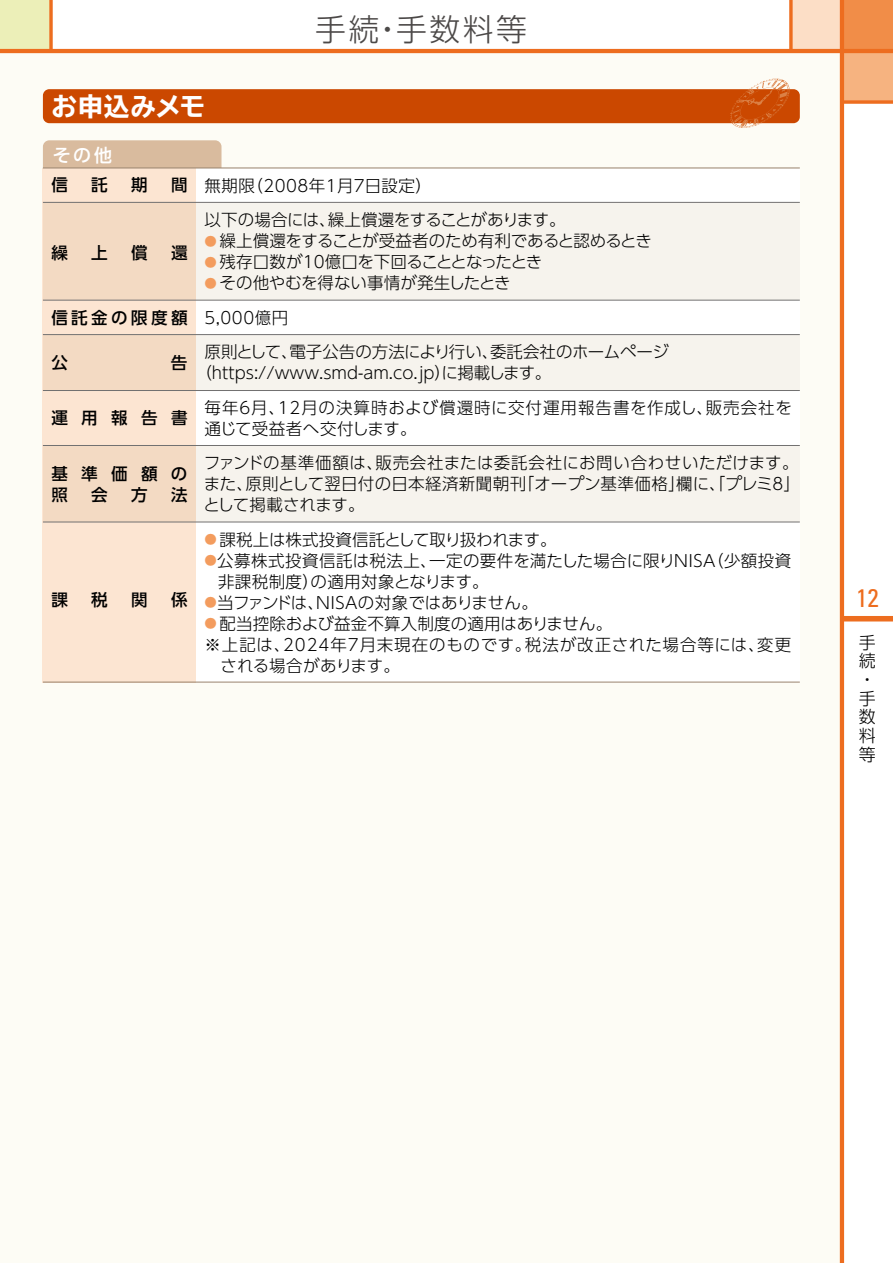
<style>
.page{position:relative;width:893px;height:1263px;background:#fff}
.page>*{position:absolute;margin:0;border:0;box-sizing:border-box;transform-origin:0 0}
.t1{font:300 30.9px "UD Shin Go Pro";letter-spacing:.08em;color:#4c4948}
.t2{font:700 expanded 25.5px "TBUD Go Std";letter-spacing:.025em;color:#fff}
.t3{font:condensed 25.5px "Univers";color:#ed6d1f}
.t4{font:500 18px "UD Shin Go Pro";color:#fff}
.t5{font:300 16.95px/18.8px "UD Shin Go Pro";color:#000}
.t6{font:300 16.5px/34.5px "UD Shin Go Pro";letter-spacing:.01em;color:#000}
.t7{font:300 16.5px/34.5px "UD Shin Go Pro";letter-spacing:.035em;color:#000}
.t8{font:300 16.5px/34.5px "UD Shin Go Pro";letter-spacing:.03em;color:#000}
.t9{font:300 16.5px "UD Shin Go Pro";letter-spacing:.06em;color:#000}
.t10{font:300 16.5px "UD Shin Go Pro";letter-spacing:-.02em;color:#000}
.t11{font:500 16.5px/21px "UD Shin Go Pro";letter-spacing:.81em;color:#000}
.t12{font:300 16.5px "UD Shin Go Pro";letter-spacing:-.015em;color:#000}
.t13{font:300 16.5px "UD Shin Go Pro";letter-spacing:-.01em;color:#000}
.t14{font:500 16.5px "UD Shin Go Pro";letter-spacing:.205em;color:#000}
.s1{font-size:12.3px;color:#f39c5e}
</style>
<div class="page">
<div style="left:0;top:0;width:51px;height:51px;background:#ecefb8"></div>
<div style="left:842px;top:0;width:51px;height:51px;background:#f18d48"></div>
<div style="left:842px;top:51px;width:51px;height:51px;background:#f6b380"></div>
<div style="left:791px;top:0;width:51px;height:51px;background:#fcdec6"></div>
<svg style="left:49px;top:0;width:4px;height:49px"></svg>
<div style="left:0;top:51px;width:842px;height:1212px;background:#fdfcf5"></div>
<div style="left:842px;top:616px;width:51px;height:5px;background:#ed6d1f"></div>
<hr style="left:840px;top:0;width:4px;height:1263px;background:#ed6d1f">
<hr style="left:0;top:49px;width:893px;height:4px;background:#ed6d1f">
<svg style="left:844px;top:100px;width:49px;height:4px"></svg>
<svg style="left:789px;top:0;width:4px;height:49px"></svg>
<div style="left:43px;top:140px;width:178px;height:34px;background:#d9bb9e;border-radius:6px"></div>
<div style="left:196px;top:168px;width:604px;height:514px;background:#fff"></div>
<div style="left:43px;top:168px;width:153px;height:514px;background:#fce5d2"></div>
<svg style="left:43px;top:203px;width:757px;height:97px;fill:#f6f3ed"></svg>
<svg style="left:43px;top:335px;width:757px;height:55px;fill:#f6f3ed"></svg>
<svg style="left:43px;top:446px;width:757px;height:76px;fill:#f6f3ed"></svg>
<hr style="left:43px;top:167px;width:757px;height:1px;background:#9d8771">
<hr style="left:43px;top:202px;width:757px;height:1px;background:#727171">
<hr style="left:43px;top:300px;width:757px;height:1px;background:#727171">
<hr style="left:43px;top:334px;width:757px;height:1px;background:#727171">
<hr style="left:43px;top:390px;width:757px;height:1px;background:#727171">
<hr style="left:43px;top:445px;width:757px;height:1px;background:#727171">
<hr style="left:43px;top:522px;width:757px;height:1px;background:#727171">
<hr style="left:43px;top:681px;width:757px;height:2px;background:#9d8771">
<svg style="left:43px;top:78px;width:757px;height:50px"></svg>
<h2 class="t2" style="left:51px;top:92px;width:155px">お申込みメモ</h2>
<h1 class="t1" style="left:315px;top:4px;width:213px">手続・手数料等</h1>
<p class="t4" style="left:53px;top:140px;width:61px">その他</p>
<p class="t11" style="left:51px;top:174px;width:18px">信</p>
<p class="t11" style="left:91px;top:174px;width:18px">託</p>
<p class="t11" style="left:131px;top:174px;width:18px">期</p>
<p class="t11" style="left:171px;top:174px;width:18px">間</p>
<p class="t11" style="left:51px;top:242px;width:18px">繰</p>
<p class="t11" style="left:91px;top:242px;width:18px">上</p>
<p class="t11" style="left:131px;top:242px;width:18px">償</p>
<p class="t11" style="left:171px;top:242px;width:18px">還</p>
<p class="t14" style="left:51px;top:304px;width:138px">信託金の限度額</p>
<p class="t11" style="left:51px;top:351px;width:18px">公</p>
<p class="t11" style="left:171px;top:351px;width:18px">告</p>
<p class="t11" style="left:51px;top:407px;width:138px">運用報告書</p>
<p class="t11" style="left:51px;top:462px;width:138px">基準価額の照</p>
<p class="t11" style="left:91px;top:483px;width:18px">会</p>
<p class="t11" style="left:131px;top:483px;width:18px">方</p>
<p class="t11" style="left:171px;top:483px;width:18px">法</p>
<p class="t11" style="left:51px;top:588px;width:18px">課</p>
<p class="t11" style="left:91px;top:588px;width:18px">税</p>
<p class="t11" style="left:131px;top:588px;width:18px">関</p>
<p class="t11" style="left:171px;top:588px;width:18px">係</p>
<p class="t6" style="left:204px;top:167px;width:363px">無期限（2008年1月7日設定）<br>以下の場合には、繰上償還をすることがあります。</p>
<p class="t12" style="left:204px;top:227px;width:449px"><span class="s1">●</span> 繰上償還をすることが受益者のため有利であると認めるとき</p>
<p class="t10" style="left:204px;top:248px;width:339px"><span class="s1">●</span> 残存口数が10億口を下回ることとなったとき</p>
<p class="t6" style="left:204px;top:265px;width:466px"><span class="s1">●</span> その他やむを得ない事情が発生したとき<br>5,000億円<br>原則として、電子公告の方法により行い、委託会社のホームページ</p>
<p class="t7" style="left:204px;top:355px;width:589px;text-indent:-9px">（https://www.smd-am.co.jp）に掲載します。<br>毎年6月、12月の決算時および償還時に交付運用報告書を作成し、販売会社を</p>
<p class="t8" style="left:204px;top:410px;width:596px">通じて受益者へ交付します。<br>ファンドの基準価額は、販売会社または委託会社にお問い合わせいただけます。</p>
<p class="t6" style="left:203px;top:473px;width:598px;line-height:21px">また、原則として翌日付の日本経済新聞朝刊「オープン基準価格」欄に、「プレミ8」として掲載されます。</p>
<p class="t13" style="left:204px;top:526px;width:354px"><span class="s1">●</span> 課税上は株式投資信託として取り扱われます。</p>
<p class="t6" style="left:218px;top:549px;width:575px;line-height:21px;text-indent:-14px"><span class="s1">●</span>公募株式投資信託は税法上、一定の要件を満たした場合に限りNISA（少額投資非課税制度）の適用対象となります。</p>
<p class="t6" style="left:204px;top:584px;width:335px"><span class="s1">●</span>当ファンドは、NISAの対象ではありません。</p>
<p class="t6" style="left:204px;top:605px;width:409px"><span class="s1">●</span> 配当控除および益金不算入制度の適用はありません。</p>
<p class="t9" style="left:204px;top:631px;width:588px">※上記は、2024年7月末現在のものです。税法が改正された場合等には、変更</p>
<p class="t10" style="left:221px;top:652px;width:181px">される場合があります。</p>
<h2 class="t3" style="left:856px;top:582px;width:24px">12</h2>
<p class="t5" style="left:859px;top:632px;width:18px">手続・手数料等</p>
</div>
